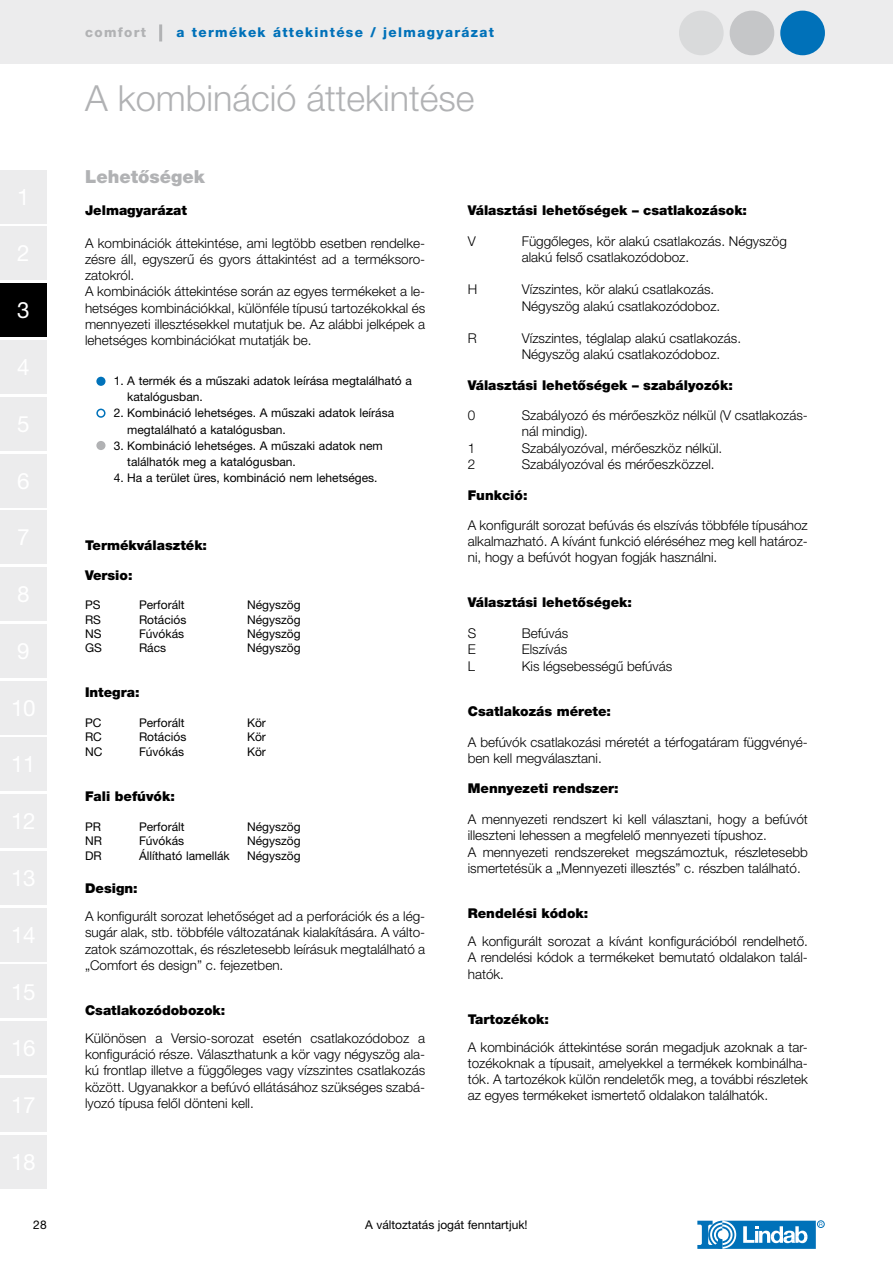
<style>
.page{position:relative;width:893px;height:1263px;background:#fff}
.page>*{position:absolute;margin:0;border:0;box-sizing:border-box;transform-origin:0 0}
.t1{font:300 36px "Helvetica Neue LT Pro";color:#b1b2b4}
.t2{font:22.5px "Helvetica Neue LT Pro";color:#fff}
.t3{font:900 18px "Helvetica Neue LT Pro";color:#b1b2b4}
.t4{font:300 13.5px/16.2px "Helvetica Neue LT Pro";color:#000}
.t5{font:900 13.5px "Helvetica Neue LT Pro";color:#000}
.t6{font:800 13.5px "Helvetica Neue LT Pro";letter-spacing:.1em;color:#0071b9}
.t7{font:800 13.5px "Helvetica Neue LT Pro";letter-spacing:.1em;color:#b1b2b4}
.t8{font:12px/16.2px "Helvetica Neue LT Pro";color:#000}
</style>
<div class="page">
<div style="left:0;top:0;width:893px;height:64px;background:#ececed"></div>
<div style="left:817px;top:1221px;width:7px;height:6px;border:1px solid #0071b9;border-radius:50%"></div>
<svg style="left:697px;top:1221px;width:125px;height:28px"></svg>
<div style="left:679px;top:11px;width:45px;height:44px;background:#d9dadb;border-radius:50%"></div>
<div style="left:730px;top:11px;width:44px;height:44px;background:#c5c6c8;border-radius:50%"></div>
<div style="left:780px;top:11px;width:45px;height:44px;background:#0071b9;border-radius:50%"></div>
<hr style="left:159px;top:24px;width:3px;height:17px;background:#b1b2b4">
<div style="left:0;top:170px;width:47px;height:53px;background:#ececed"></div>
<div style="left:0;top:227px;width:47px;height:53px;background:#ececed"></div>
<div style="left:0;top:284px;width:47px;height:53px;background:#000"></div>
<div style="left:0;top:340px;width:47px;height:54px;background:#ececed"></div>
<div style="left:0;top:397px;width:47px;height:53px;background:#ececed"></div>
<div style="left:0;top:454px;width:47px;height:53px;background:#ececed"></div>
<div style="left:0;top:511px;width:47px;height:53px;background:#ececed"></div>
<div style="left:0;top:567px;width:47px;height:54px;background:#ececed"></div>
<div style="left:0;top:624px;width:47px;height:53px;background:#ececed"></div>
<div style="left:0;top:681px;width:47px;height:53px;background:#ececed"></div>
<div style="left:0;top:738px;width:47px;height:53px;background:#ececed"></div>
<div style="left:0;top:794px;width:47px;height:54px;background:#ececed"></div>
<div style="left:0;top:851px;width:47px;height:53px;background:#ececed"></div>
<div style="left:0;top:908px;width:47px;height:53px;background:#ececed"></div>
<div style="left:0;top:965px;width:47px;height:53px;background:#ececed"></div>
<div style="left:0;top:1022px;width:47px;height:53px;background:#ececed"></div>
<div style="left:0;top:1078px;width:47px;height:53px;background:#ececed"></div>
<div style="left:0;top:1135px;width:47px;height:53px;background:#ececed"></div>
<div style="left:96px;top:377px;width:10px;height:9px;background:#0072ba;border-radius:50%"></div>
<div style="left:96px;top:441px;width:10px;height:9px;background:#b1b2b4;border-radius:50%"></div>
<div style="left:96px;top:409px;width:10px;height:9px;border:2px solid #0072ba;border-radius:50%"></div>
<h2 class="t2" style="left:17px;top:296px;width:14px">3</h2>
<p class="t7" style="left:85px;top:25px;width:63px">comfort</p>
<p class="t6" style="left:177px;top:25px;width:319px">a termékek áttekintése / jelmagyarázat</p>
<h1 class="t1" style="left:85px;top:76px;width:391px">A kombináció áttekintése</h1>
<h3 class="t3" style="left:85px;top:166px;width:121px">Lehetőségek</h3>
<p class="t5" style="left:85px;top:202px;width:104px">Jelmagyarázat</p>
<p class="t4" style="left:85px;top:235px;width:342px">A kombinációk áttekintése, ami legtöbb esetben rendelke&shy;zésre áll, egyszerű és gyors áttakintést ad a terméksoro&shy;zatokról.<br>A kombinációk áttekintése során az egyes termékeket a le&shy;hetséges kombinációkkal, különféle típusú tartozékokkal és mennyezeti illesztésekkel mutatjuk be. Az alábbi jelképek a lehetséges kombinációkat mutatják be.</p>
<p class="t8" style="left:127px;top:372px;width:286px;text-indent:-14px">1. A termék és a műszaki adatok leírása megtalálható a katalógusban.</p>
<p class="t8" style="left:127px;top:405px;width:268px;text-indent:-14px">2. Kombináció lehetséges. A műszaki adatok leírása megtalálható a katalógusban.</p>
<p class="t8" style="left:127px;top:437px;width:257px;text-indent:-14px">3. Kombináció lehetséges. A műszaki adatok nem találhatók meg a katalógusban.</p>
<p class="t8" style="left:114px;top:470px;width:265px">4. Ha a terület üres, kombináció nem lehetséges.</p>
<p class="t5" style="left:85px;top:537px;width:124px">Termékválaszték:</p>
<p class="t5" style="left:85px;top:567px;width:49px">Versio:</p>
<p class="t8" style="left:85px;top:596px;width:17px">PS</p>
<p class="t8" style="left:139px;top:596px;width:47px">Perforált</p>
<p class="t8" style="left:247px;top:596px;width:55px">Négyszög</p>
<p class="t8" style="left:85px;top:611px;width:17px">RS</p>
<p class="t8" style="left:139px;top:611px;width:49px">Rotációs</p>
<p class="t8" style="left:247px;top:611px;width:55px">Négyszög</p>
<p class="t8" style="left:85px;top:625px;width:18px">NS</p>
<p class="t8" style="left:139px;top:625px;width:47px">Fúvókás</p>
<p class="t8" style="left:247px;top:625px;width:55px">Négyszög</p>
<p class="t8" style="left:85px;top:640px;width:18px">GS</p>
<p class="t8" style="left:139px;top:640px;width:29px">Rács</p>
<p class="t8" style="left:247px;top:640px;width:55px">Négyszög</p>
<p class="t5" style="left:85px;top:684px;width:56px">Integra:</p>
<p class="t8" style="left:85px;top:714px;width:18px">PC</p>
<p class="t8" style="left:139px;top:714px;width:47px">Perforált</p>
<p class="t8" style="left:247px;top:714px;width:20px">Kör</p>
<p class="t8" style="left:85px;top:728px;width:18px">RC</p>
<p class="t8" style="left:139px;top:728px;width:49px">Rotációs</p>
<p class="t8" style="left:247px;top:728px;width:20px">Kör</p>
<p class="t8" style="left:85px;top:743px;width:19px">NC</p>
<p class="t8" style="left:139px;top:743px;width:47px">Fúvókás</p>
<p class="t8" style="left:247px;top:743px;width:20px">Kör</p>
<p class="t5" style="left:85px;top:788px;width:91px">Fali befúvók:</p>
<p class="t8" style="left:85px;top:818px;width:17px">PR</p>
<p class="t8" style="left:139px;top:818px;width:47px">Perforált</p>
<p class="t8" style="left:247px;top:818px;width:55px">Négyszög</p>
<p class="t8" style="left:85px;top:832px;width:18px">NR</p>
<p class="t8" style="left:139px;top:832px;width:47px">Fúvókás</p>
<p class="t8" style="left:247px;top:832px;width:55px">Négyszög</p>
<p class="t8" style="left:85px;top:847px;width:18px">DR</p>
<p class="t8" style="left:139px;top:847px;width:92px">Állítható lamellák</p>
<p class="t8" style="left:247px;top:847px;width:55px">Négyszög</p>
<p class="t5" style="left:85px;top:880px;width:54px">Design:</p>
<p class="t4" style="left:85px;top:908px;width:342px;text-align:justify">A konfigurált sorozat lehetőséget ad a perforációk és a lég&shy;sugár alak, stb. többféle változatának kialakítására. A válto&shy;zatok számozottak, és részletesebb leírásuk megtalálható a „Comfort és design” c. fejezetben.</p>
<p class="t5" style="left:85px;top:1002px;width:142px">Csatlakozódobozok:</p>
<p class="t4" style="left:85px;top:1030px;width:342px;text-align:justify">Különösen a Versio-sorozat esetén csatlakozódoboz a konfiguráció része. Választhatunk a kör vagy négyszög ala&shy;kú frontlap illetve a függőleges vagy vízszintes csatlakozás között. Ugyanakkor a befúvó ellátásához szükséges szabá&shy;lyozó típusa felől dönteni kell.</p>
<p class="t5" style="left:468px;top:202px;width:281px">Választási lehetőségek – csatlakozások:</p>
<p class="t4" style="left:468px;top:233px;width:10px">V</p>
<p class="t4" style="left:522px;top:233px;width:267px">Függőleges, kör alakú csatlakozás. Négyszög alakú felső csatlakozódoboz.</p>
<p class="t4" style="left:468px;top:281px;width:11px">H</p>
<p class="t4" style="left:522px;top:281px;width:200px">Vízszintes, kör alakú csatlakozás.<br>Négyszög alakú csatlakozódoboz.</p>
<p class="t4" style="left:468px;top:330px;width:11px">R</p>
<p class="t4" style="left:522px;top:330px;width:221px">Vízszintes, téglalap alakú csatlakozás.<br>Négyszög alakú csatlakozódoboz.</p>
<p class="t5" style="left:468px;top:377px;width:267px">Választási lehetőségek – szabályozók:</p>
<p class="t4" style="left:468px;top:407px;width:9px">0</p>
<p class="t4" style="left:522px;top:407px;width:288px">Szabályozó és mérőeszköz nélkül (V csatlakozás&shy;nál mindig).</p>
<p class="t4" style="left:468px;top:439px;width:9px">1</p>
<p class="t4" style="left:522px;top:439px;width:202px">Szabályozóval, mérőeszköz nélkül.</p>
<p class="t4" style="left:468px;top:456px;width:9px">2</p>
<p class="t4" style="left:522px;top:456px;width:194px">Szabályozóval és mérőeszközzel.</p>
<p class="t5" style="left:468px;top:487px;width:61px">Funkció:</p>
<p class="t4" style="left:468px;top:516px;width:342px;text-align:justify">A konfigurált sorozat befúvás és elszívás többféle típusához alkalmazható. A kívánt funkció eléréséhez meg kell határoz&shy;ni, hogy a befúvót hogyan fogják használni.</p>
<p class="t5" style="left:468px;top:594px;width:166px">Választási lehetőségek:</p>
<p class="t4" style="left:468px;top:625px;width:10px">S</p>
<p class="t4" style="left:522px;top:625px;width:48px">Befúvás</p>
<p class="t4" style="left:468px;top:641px;width:10px">E</p>
<p class="t4" style="left:522px;top:641px;width:47px">Elszívás</p>
<p class="t4" style="left:468px;top:657px;width:9px">L</p>
<p class="t4" style="left:522px;top:657px;width:152px">Kis légsebességű befúvás</p>
<p class="t5" style="left:468px;top:703px;width:145px">Csatlakozás mérete:</p>
<p class="t4" style="left:468px;top:734px;width:342px">A befúvók csatlakozási méretét a térfogatáram függvényé&shy;ben kell megválasztani.</p>
<p class="t5" style="left:468px;top:780px;width:153px">Mennyezeti rendszer:</p>
<p class="t4" style="left:468px;top:811px;width:342px">A mennyezeti rendszert ki kell választani, hogy a befúvót illeszteni lehessen a megfelelő mennyezeti típushoz.<br>A mennyezeti rendszereket megszámoztuk, részletesebb ismertetésük a „Mennyezeti illesztés” c. részben található.</p>
<p class="t5" style="left:468px;top:905px;width:122px">Rendelési kódok:</p>
<p class="t4" style="left:468px;top:933px;width:342px;text-align:justify">A konfigurált sorozat a kívánt konfigurációból rendelhető.<br>A rendelési kódok a termékeket bemutató oldalakon talál&shy;hatók.</p>
<p class="t5" style="left:468px;top:1010px;width:83px">Tartozékok:</p>
<p class="t4" style="left:468px;top:1038px;width:342px;text-align:justify">A kombinációk áttekintése során megadjuk azoknak a tar&shy;tozékoknak a típusait, amelyekkel a termékek kombinálha&shy;tók. A tartozékok külön rendeletők meg, a további részletek az egyes termékeket ismertető oldalakon találhatók.</p>
<p class="t8" style="left:33px;top:1216px;width:15px">28</p>
<p class="t8" style="left:365px;top:1216px;width:164px">A változtatás jogát fenntartjuk!</p>
</div>
